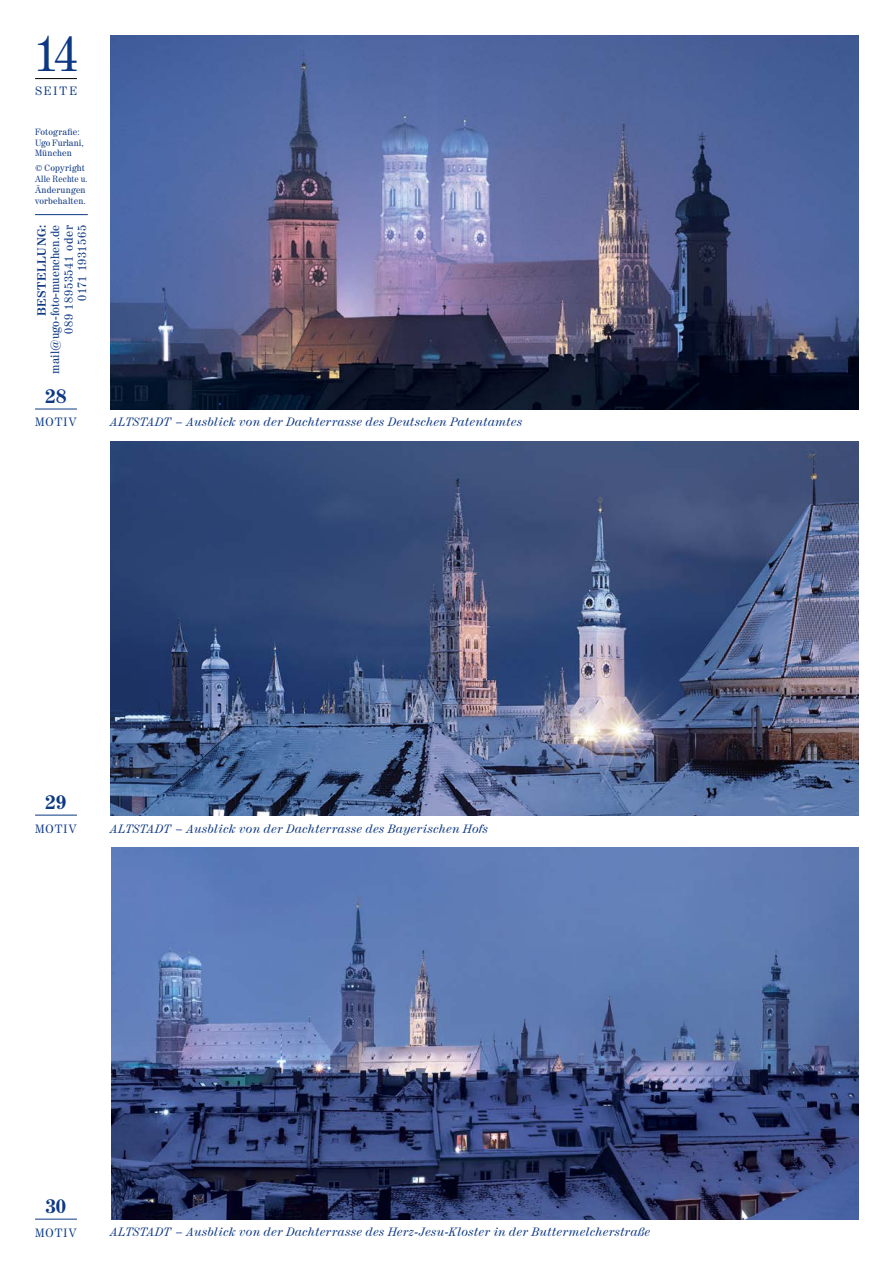
<style>
.page{position:relative;width:893px;height:1263px;background:#fff}
.page>*{position:absolute;margin:0;border:0;box-sizing:border-box;transform-origin:0 0}
.t1{font:49.5px "Century 725 BT";color:#0d3884}
.t2{font:700 19.5px "Century 725 BT";color:#0d3884}
.t3{font:italic 12px "Century 725 BT";letter-spacing:.02em;color:#0d3884}
.t4{font:12px/13.5px "Century 725 BT";letter-spacing:.03em;color:#0d3884;text-align:right}
.t5{font:12px "Century 725 BT";letter-spacing:.065em;color:#0d3884}
.t6{font:700 12px "Century 725 BT";letter-spacing:.04em;color:#0d3884}
.t7{font:9px/10.8px "Century 725 BT";letter-spacing:.015em;color:#0d3884}
.s1{font-style:normal}
</style>
<div class="page">
<hr style="left:35px;top:78px;width:42px;height:1px;background:#000">
<hr style="left:35px;top:214px;width:53px;height:1px;background:#0d3884">
<hr style="left:35px;top:409px;width:42px;height:1px;background:#0d3884">
<hr style="left:35px;top:815px;width:42px;height:1px;background:#0d3884">
<hr style="left:35px;top:1219px;width:42px;height:1px;background:#0d3884">
<img style="left:111px;top:441px;width:748px;height:374px">
<img style="left:112px;top:847px;width:747px;height:372px">
<img style="left:111px;top:35px;width:748px;height:374px">
<h1 class="t1" style="left:34px;top:23px;width:46px">14</h1>
<p class="t5" style="left:35px;top:83px;width:44px">SEITE</p>
<p class="t7" style="left:35px;top:126px;width:50px">Fotografie:<br>Ugo Furlani,<br>München</p>
<p class="t7" style="left:35px;top:163px;width:54px">© Copyright<br>Alle Rechte u.<br>Änderungen vorbehalten.</p>
<p class="t6" style="left:34px;top:316px;width:92px;rotate:-90deg">BESTELLUNG:</p>
<p class="t4" style="left:48px;top:374px;width:150px;rotate:-90deg">mail@ugo-foto-muenchen.de<br>089 18953541 oder<br>0171 1931565</p>
<h2 class="t2" style="left:46px;top:384px;width:22px">28</h2>
<p class="t5" style="left:35px;top:415px;width:43px">MOTIV</p>
<p class="t3" style="left:111px;top:415px;width:413px">ALTSTADT <span class="s1">–</span> Ausblick von der Dachterrasse des Deutschen Patentamtes</p>
<h2 class="t2" style="left:46px;top:790px;width:22px">29</h2>
<p class="t5" style="left:35px;top:821px;width:43px">MOTIV</p>
<p class="t3" style="left:111px;top:821px;width:379px">ALTSTADT <span class="s1">–</span> Ausblick von der Dachterrasse des Bayerischen Hofs</p>
<h2 class="t2" style="left:46px;top:1194px;width:22px">30</h2>
<p class="t5" style="left:35px;top:1225px;width:43px">MOTIV</p>
<p class="t3" style="left:111px;top:1225px;width:541px">ALTSTADT <span class="s1">–</span> Ausblick von der Dachterrasse des Herz-Jesu-Kloster in der Buttermelcherstraße</p>
</div>
